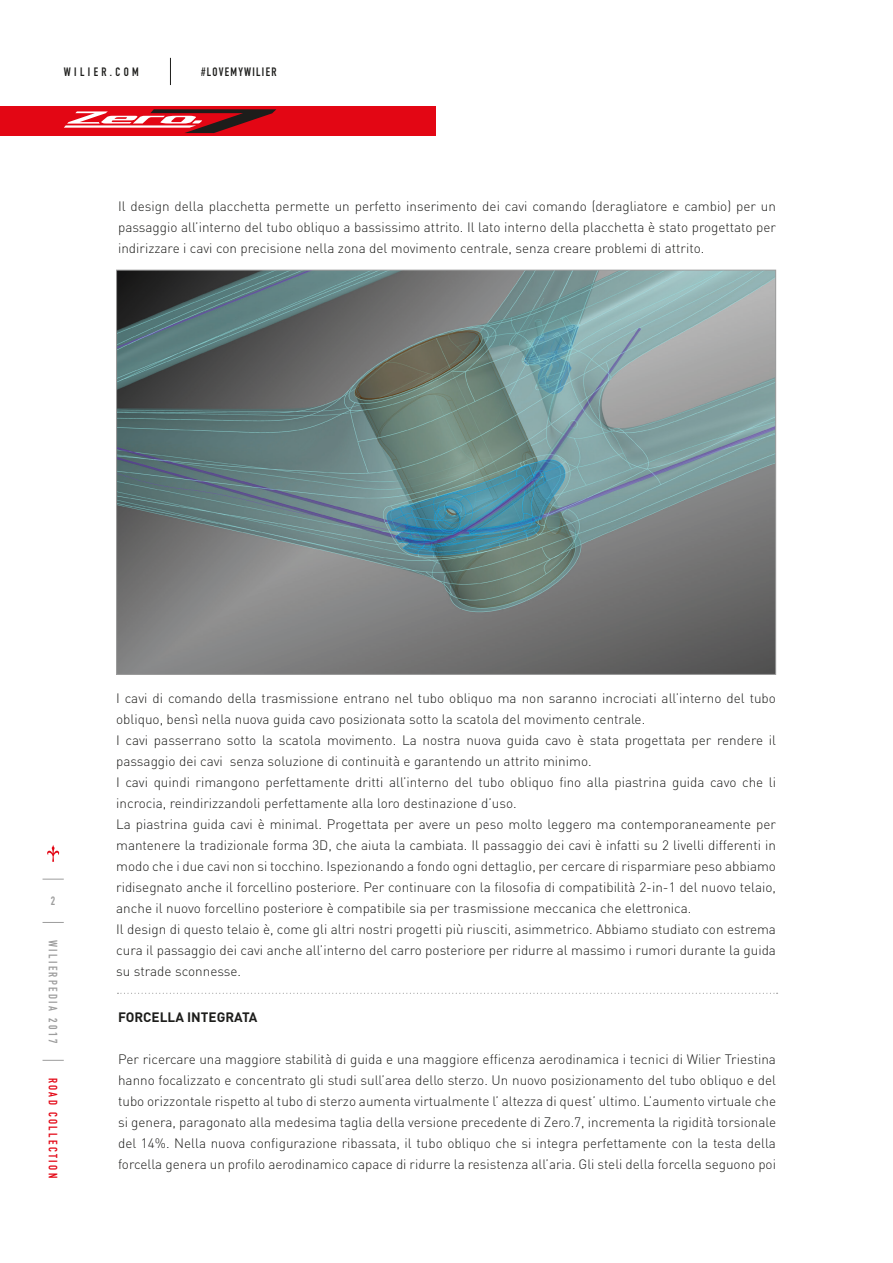
<style>
.page{position:relative;width:893px;height:1263px;background:#fff}
.page>*{position:absolute;margin:0;border:0;box-sizing:border-box;transform-origin:0 0}
.t1{font:300 13.5px/21px "DIN";color:#1d1d1b;text-align:justify}
.t2{font:700 13.5px "DIN";color:#1d1d1b}
.t3{font:12px "DIN Engschrift Std";letter-spacing:.2em;color:#9d9d9d}
.t4{font:12px "DIN Engschrift Std";letter-spacing:.2em;color:#e30614}
.t5{font:12px "DIN Engschrift Std";letter-spacing:.105em;color:#1d1d1b}
.t6{font:12px "DIN Engschrift Std";letter-spacing:.285em;color:#1d1d1b}
</style>
<div class="page">
<img style="left:118px;top:272px;width:656px;height:401px">
<svg style="left:117px;top:993px;width:661px;height:1px"></svg>
<div style="left:0;top:106px;width:436px;height:30px;background:#e30614"></div>
<svg style="left:170px;top:58px;width:1px;height:27px"></svg>
<svg style="left:43px;top:1060px;width:21px;height:1px"></svg>
<svg style="left:43px;top:922px;width:21px;height:1px"></svg>
<svg style="left:43px;top:879px;width:21px;height:1px"></svg>
<svg style="left:47px;top:845px;width:13px;height:17px"></svg>
<svg style="left:64px;top:109px;width:212px;height:24px"></svg>
<p class="t6" style="left:64px;top:64px;width:77px">WILIER.COM</p>
<p class="t5" style="left:201px;top:64px;width:77px">#LOVEMYWILIER</p>
<p class="t1" style="left:118px;top:195px;width:659px">Il design della placchetta permette un perfetto inserimento dei cavi comando (deragliatore e cambio) per un passaggio all’interno del tubo obliquo a bassissimo attrito. Il lato interno della placchetta è stato progettato per indirizzare i cavi con precisione nella zona del movimento centrale, senza creare problemi di attrito.</p>
<p class="t3" style="left:51px;top:894px;width:6px">2</p>
<p class="t3" style="left:60px;top:940px;width:105px;rotate:90deg">WILIERPEDIA 2017</p>
<p class="t4" style="left:60px;top:1078px;width:102px;rotate:90deg">ROAD COLLECTION</p>
<p class="t1" style="left:116px;top:687px;width:661px;text-align:left">I cavi di comando della trasmissione entrano nel tubo obliquo ma non saranno incrociati all’interno del tubo obliquo, bensì nella nuova guida cavo posizionata sotto la scatola del movimento centrale.<br>I cavi passerrano sotto la scatola movimento. La nostra nuova guida cavo è stata progettata per rendere il passaggio dei cavi senza soluzione di continuità e garantendo un attrito minimo.<br>I cavi quindi rimangono perfettamente dritti all’interno del tubo obliquo fino alla piastrina guida cavo che li incrocia, reindirizzandoli perfettamente alla loro destinazione d’uso.<br>La piastrina guida cavi è minimal. Progettata per avere un peso molto leggero ma contemporaneamente per mantenere la tradizionale forma 3D, che aiuta la cambiata. Il passaggio dei cavi è infatti su 2 livelli differenti in modo che i due cavi non si tocchino. Ispezionando a fondo ogni dettaglio, per cercare di risparmiare peso abbiamo ridisegnato anche il forcellino posteriore. Per continuare con la filosofia di compatibilità 2-in-1 del nuovo telaio, anche il nuovo forcellino posteriore è compatibile sia per trasmissione meccanica che elettronica.<br>Il design di questo telaio è, come gli altri nostri progetti più riusciti, asimmetrico. Abbiamo studiato con estrema cura il passaggio dei cavi anche all’interno del carro posteriore per ridurre al massimo i rumori durante la guida su strade sconnesse.</p>
<p class="t2" style="left:118px;top:1008px;width:141px">FORCELLA INTEGRATA</p>
<p class="t1" style="left:118px;top:1049px;width:659px">Per ricercare una maggiore stabilità di guida e una maggiore efficenza aerodinamica i tecnici di Wilier Triestina hanno focalizzato e concentrato gli studi sull’area dello sterzo. Un nuovo posizionamento del tubo obliquo e del tubo orizzontale rispetto al tubo di sterzo aumenta virtualmente l’ altezza di quest’ ultimo. L’aumento virtuale che si genera, paragonato alla medesima taglia della versione precedente di Zero.7, incrementa la rigidità torsionale del 14%. Nella nuova configurazione ribassata, il tubo obliquo che si integra perfettamente con la testa della forcella genera un profilo aerodinamico capace di ridurre la resistenza all’aria. Gli steli della forcella seguono poi</p>
</div>
